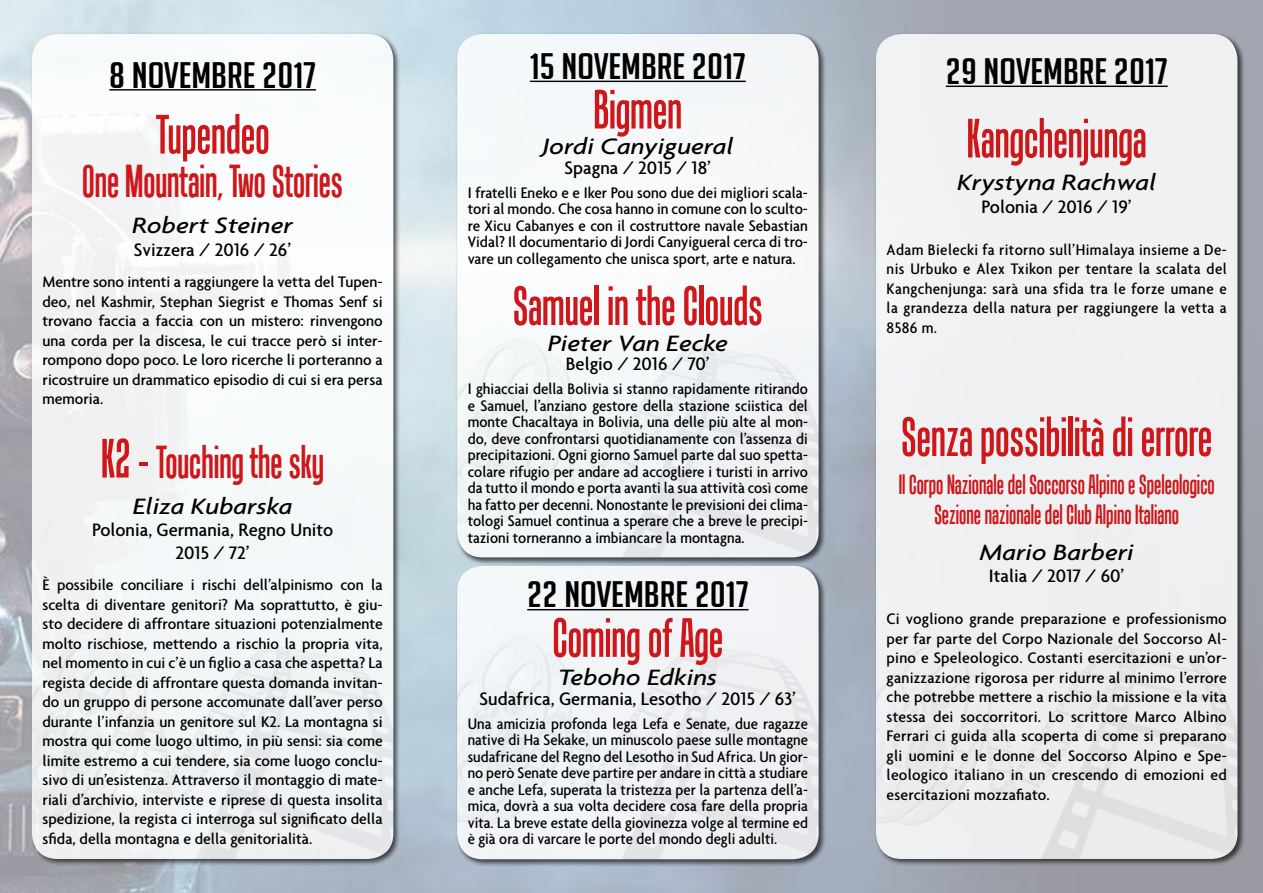
<style>
.page{position:relative;width:1263px;height:893px;background:#fff}
.page>*{position:absolute;margin:0;border:0;box-sizing:border-box;transform-origin:0 0}
.t1{font:54px "Tandelle";color:#cd171a}
.t2{font:45px "Tandelle";color:#cd171a}
.t3{font:36px "Big Noodle Titling";color:#000;scale:1.15 1}
.t4{font:27px/30px "Tandelle";color:#cd171a;text-align:center}
.t5{font:italic 500 24px "Agenda";color:#000;scale:1.15 1}
.t6{font:500 condensed 19.5px/22.5px "Agenda";color:#000;text-align:center;scale:1.15 1}
.t7{font:500 condensed 16.5px/19.5px "Agenda";color:#000;text-align:justify;scale:1.15 1}
.t8{font:500 condensed 16.5px/16.5px "Agenda";color:#000;text-align:justify;scale:1.09 1}
.t9{font:500 condensed 16.5px/16.5px "Agenda";color:#000;text-align:justify;scale:1.08 1}
.t10{font:500 condensed 16.5px/16.5px "Agenda";color:#000;text-align:justify;scale:1.11 1}
.t11{font:500 condensed 16.5px/19.5px "Agenda";color:#000;text-align:justify;scale:1.1 1}
.s1{font-size:54px}
</style>
<div class="page">
<img style="left:0;top:0;width:1263px;height:893px">
<div style="left:455px;top:564px;width:371px;height:303px;background:#000;opacity:.75"></div>
<div style="left:457px;top:566px;width:362px;height:293px;background:#f3f5f8;border-radius:26px"></div>
<img style="left:457px;top:633px;width:362px;height:226px">
<div style="left:455px;top:32px;width:371px;height:533px;background:#000;opacity:.75"></div>
<div style="left:457px;top:34px;width:362px;height:523px;background:#f7f9fa;border-radius:26px"></div>
<img style="left:457px;top:334px;width:362px;height:223px">
<div style="left:30px;top:32px;width:371px;height:835px;background:#000;opacity:.75"></div>
<div style="left:32px;top:34px;width:361px;height:825px;background:#f4f7f8;border-radius:26px"></div>
<div style="left:874px;top:32px;width:371px;height:835px;background:#000;opacity:.75"></div>
<div style="left:876px;top:34px;width:361px;height:825px;background:#f0f0f2;border-radius:26px"></div>
<hr style="left:109px;top:89px;width:207px;height:2px;background:#000">
<hr style="left:530px;top:81px;width:216px;height:1px;background:#000">
<hr style="left:527px;top:609px;width:221px;height:1px;background:#000">
<hr style="left:946px;top:86px;width:222px;height:1px;background:#000">
<h3 class="t3" style="left:109px;top:55px;width:181px">8 NOVEMBRE 2017</h3>
<h1 class="t1" style="left:156px;top:104px;width:116px">Tupendeo</h1>
<h2 class="t2" style="left:82px;top:155px;width:262px">One Mountain, Two Stories</h2>
<h3 class="t5" style="left:132px;top:211px;width:142px">Robert Steiner</h3>
<p class="t6" style="left:134px;top:238px;width:138px">Svizzera / 2016 / 26’</p>
<p class="t7" style="left:43px;top:272px;width:297px">Mentre sono intenti a raggiungere la vetta del Tupen&shy;deo, nel Kashmir, Stephan Siegrist e Thomas Senf si trovano faccia a faccia con un mistero: rinvengono una corda per la discesa, le cui tracce però si inter&shy;rompono dopo poco. Le loro ricerche li porteranno a ricostruire un drammatico episodio di cui si era persa memoria.</p>
<h2 class="t2" style="left:101px;top:436px;width:224px"><span class="s1">K2 -</span> Touching the sky</h2>
<h3 class="t5" style="left:133px;top:491px;width:140px">Eliza Kubarska</h3>
<p class="t6" style="left:92px;top:518px;width:211px">Polonia, Germania, Regno Unito<br>2015 / 72’</p>
<p class="t7" style="left:43px;top:575px;width:297px">È possibile conciliare i rischi dell’alpinismo con la scelta di diventare genitori? Ma soprattutto, è giu&shy;sto decidere di affrontare situazioni potenzialmente molto rischiose, mettendo a rischio la propria vita, nel momento in cui c’è un figlio a casa che aspetta? La regista decide di affrontare questa domanda invitan&shy;do un gruppo di persone accomunate dall’aver perso durante l’infanzia un genitore sul K2. La montagna si mostra qui come luogo ultimo, in più sensi: sia come limite estremo a cui tendere, sia come luogo conclu&shy;sivo di un’esistenza. Attraverso il montaggio di mate&shy;riali d’archivio, interviste e riprese di questa insolita spedizione, la regista ci interroga sul significato della sfida, della montagna e della genitorialità.</p>
<h3 class="t3" style="left:530px;top:47px;width:189px">15 NOVEMBRE 2017</h3>
<h1 class="t1" style="left:594px;top:79px;width:90px">Bigmen</h1>
<h3 class="t5" style="left:542px;top:132px;width:168px">Jordi Canyigueral</h3>
<p class="t6" style="left:564px;top:156px;width:129px">Spagna / 2015 / 18’</p>
<p class="t10" style="left:468px;top:184px;width:308px">I fratelli Eneko e e Iker Pou sono due dei migliori scala&shy;tori al mondo. Che cosa hanno in comune con lo sculto&shy;re Xicu Cabanyes e con il costruttore navale Sebastian Vidal? Il documentario di Jordi Canyigueral cerca di tro&shy;vare un collegamento che unisca sport, arte e natura.</p>
<h1 class="t1" style="left:513px;top:275px;width:251px">Samuel in the Clouds</h1>
<h3 class="t5" style="left:548px;top:328px;width:158px">Pieter Van Eecke</h3>
<p class="t6" style="left:566px;top:352px;width:127px">Belgio / 2016 / 70’</p>
<p class="t8" style="left:468px;top:380px;width:314px">I ghiacciai della Bolivia si stanno rapidamente ritirando e Samuel, l’anziano gestore della stazione sciistica del monte Chacaltaya in Bolivia, una delle più alte al mon&shy;do, deve confrontarsi quotidianamente con l’assenza di precipitazioni. Ogni giorno Samuel parte dal suo spetta&shy;colare rifugio per andare ad accogliere i turisti in arrivo da tutto il mondo e porta avanti la sua attività così come ha fatto per decenni. Nonostante le previsioni dei clima&shy;tologi Samuel continua a sperare che a breve le precipi&shy;tazioni torneranno a imbiancare la montagna.</p>
<h3 class="t3" style="left:527px;top:575px;width:194px">22 NOVEMBRE 2017</h3>
<h1 class="t1" style="left:552px;top:607px;width:172px">Coming of Age</h1>
<h3 class="t5" style="left:558px;top:663px;width:139px">Teboho Edkins</h3>
<p class="t6" style="left:480px;top:687px;width:277px">Sudafrica, Germania, Lesotho / 2015 / 63’</p>
<p class="t9" style="left:468px;top:715px;width:316px">Una amicizia profonda lega Lefa e Senate, due ragazze native di Ha Sekake, un minuscolo paese sulle montagne sudafricane del Regno del Lesotho in Sud Africa. Un gior&shy;no però Senate deve partire per andare in città a studiare e anche Lefa, superata la tristezza per la partenza dell’a&shy;mica, dovrà a sua volta decidere cosa fare della propria vita. La breve estate della giovinezza volge al termine ed è già ora di varcare le porte del mondo degli adulti.</p>
<h3 class="t3" style="left:946px;top:52px;width:194px">29 NOVEMBRE 2017</h3>
<h1 class="t1" style="left:967px;top:108px;width:181px">Kangchenjunga</h1>
<h3 class="t5" style="left:957px;top:168px;width:175px">Krystyna Rachwal</h3>
<p class="t6" style="left:982px;top:195px;width:132px">Polonia / 2016 / 19’</p>
<p class="t11" style="left:887px;top:240px;width:311px">Adam Bielecki fa ritorno sull’Himalaya insieme a De&shy;nis Urbuko e Alex Txikon per tentare la scalata del Kangchenjunga: sarà una sfida tra le forze umane e la grandezza della natura per raggiungere la vetta a 8586 m.</p>
<h1 class="t1" style="left:901px;top:406px;width:312px">Senza possibilità di errore</h1>
<h3 class="t4" style="left:899px;top:469px;width:318px">Il Corpo Nazionale del Soccorso Alpino e Speleologico<br>Sezione nazionale del Club Alpino Italiano</h3>
<h3 class="t5" style="left:979px;top:537px;width:136px">Mario Barberi</h3>
<p class="t6" style="left:989px;top:564px;width:119px">Italia / 2017 / 60’</p>
<p class="t7" style="left:887px;top:609px;width:297px">Ci vogliono grande preparazione e professionismo per far parte del Corpo Nazionale del Soccorso Al&shy;pino e Speleologico. Costanti esercitazioni e un’or&shy;ganizzazione rigorosa per ridurre al minimo l’errore che potrebbe mettere a rischio la missione e la vita stessa dei soccorritori. Lo scrittore Marco Albino Ferrari ci guida alla scoperta di come si preparano gli uomini e le donne del Soccorso Alpino e Spe&shy;leologico italiano in un crescendo di emozioni ed esercitazioni mozzafiato.</p>
</div>
